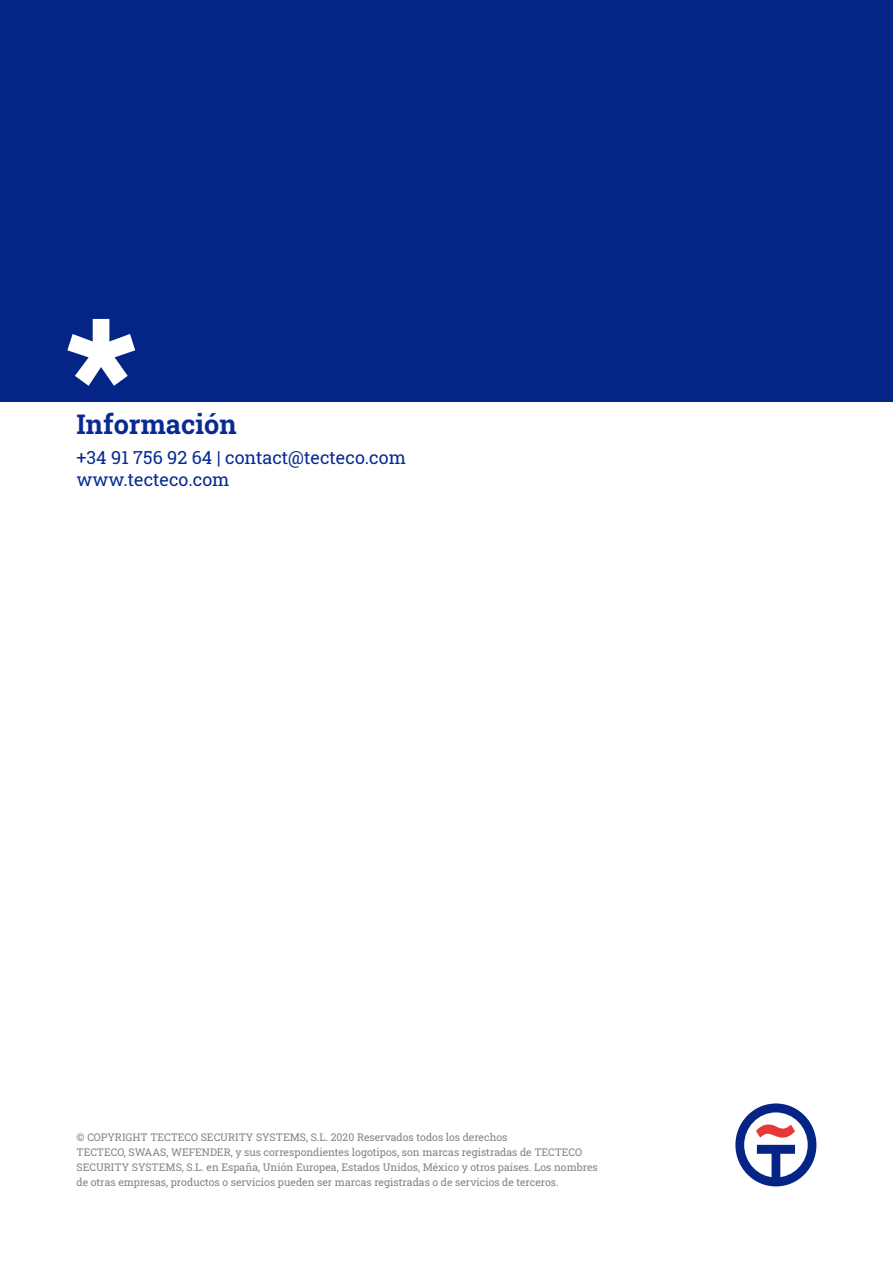
<style>
.page{position:relative;width:893px;height:1263px;background:#fff}
.page>*{position:absolute;margin:0;border:0;box-sizing:border-box;transform-origin:0 0}
.t1{font:900 condensed 163.5px "Helvetica Neue LT Pro";color:#fff}
.t2{font:700 27px "Roboto Slab";color:#092a92}
.t3{font:18px/22.5px "Roboto Slab";color:#092a92}
.t4{font:10.5px/15px "Roboto Slab";color:#838385}
</style>
<div class="page">
<div style="left:0;top:0;width:893px;height:401px;background:#042586"></div>
<svg style="left:735px;top:1103px;width:81px;height:83px"></svg>
<h1 class="t1" style="left:68px;top:273px;width:68px">*</h1>
<h2 class="t2" style="left:77px;top:405px;width:162px">Información</h2>
<h3 class="t3" style="left:77px;top:446px;width:331px">+34 91 756 92 64 | contact@tecteco.com www.tecteco.com</h3>
<p class="t4" style="left:77px;top:1129px;width:523px">© COPYRIGHT TECTECO SECURITY SYSTEMS, S.L. 2020 Reservados todos los derechos<br>TECTECO, SWAAS, WEFENDER, y sus correspondientes logotipos, son marcas registradas de TECTECO SECURITY SYSTEMS, S.L. en España, Unión Europea, Estados Unidos, México y otros países. Los nombres de otras empresas, productos o servicios pueden ser marcas registradas o de servicios de terceros.</p>
</div>
